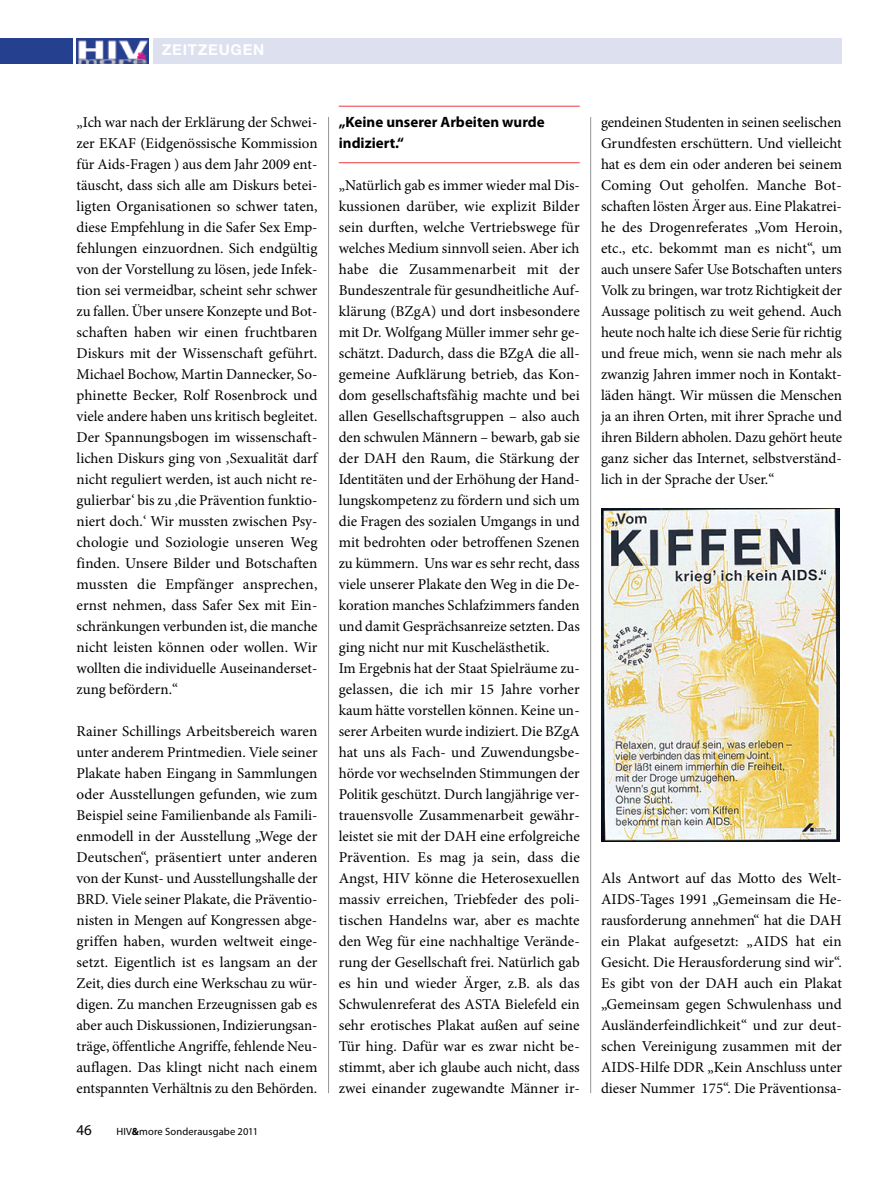
<style>
.page{position:relative;width:893px;height:1191px;background:#fff}
.page>*{position:absolute;margin:0;border:0;box-sizing:border-box;transform-origin:0 0}
.t1{font:15px/21px "Minion Pro";color:#000;text-align:justify}
.t2{font:700 15px/21px "Myriad Pro";color:#000}
.t3{font:700 15px "Helvetica Neue";letter-spacing:.05em;color:#fff}
.t4{font:15px "Myriad Pro";color:#000}
.t5{font:10.5px "Myriad Pro";letter-spacing:.015em;color:#000}
.s1{font-weight:700}
</style>
<div class="page">
<div style="left:153px;top:39px;width:689px;height:25px;background:#dce0ef"></div>
<div style="left:0;top:39px;width:72px;height:25px;background:#25408f"></div>
<img style="left:77px;top:39px;width:72px;height:25px">
<img style="left:601px;top:508px;width:238px;height:333px">
<hr style="left:339px;top:106px;width:241px;height:1px;background:#ef373f">
<hr style="left:339px;top:162px;width:241px;height:1px;background:#ef373f">
<hr style="left:590px;top:117px;width:1px;height:976px;background:#939598">
<hr style="left:328px;top:117px;width:1px;height:976px;background:#939598">
<p class="t3" style="left:162px;top:40px;width:104px">ZEITZEUGEN</p>
<p class="t1" style="left:77px;top:112px;width:243px">„Ich war nach der Erklärung der Schwei&shy;zer EKAF (Eidgenössische Kommission für Aids-Fragen ) aus dem Jahr 2009 ent&shy;täuscht, dass sich alle am Diskurs betei&shy;ligten Organisationen so schwer taten, diese Empfehlung in die Safer Sex Emp&shy;fehlungen einzuordnen. Sich endgültig von der Vorstellung zu lösen, jede Infek&shy;tion sei vermeidbar, scheint sehr schwer zu fallen. Über unsere Konzepte und Bot&shy;schaften haben wir einen fruchtbaren Diskurs mit der Wissenschaft geführt.<br>Michael Bochow, Martin Dannecker, So&shy;phinette Becker, Rolf Rosenbrock und viele andere haben uns kritisch begleitet.<br>Der Spannungsbogen im wissenschaft&shy;lichen Diskurs ging von ‚Sexualität darf nicht reguliert werden, ist auch nicht re&shy;gulierbar‘ bis zu ‚die Prävention funktio&shy;niert doch.‘ Wir mussten zwischen Psy&shy;chologie und Soziologie unseren Weg finden. Unsere Bilder und Botschaften mussten die Empfänger ansprechen, ernst nehmen, dass Safer Sex mit Ein&shy;schränkungen verbunden ist, die manche nicht leisten können oder wollen. Wir wollten die individuelle Auseinanderset&shy;zung befördern.“</p>
<p class="t1" style="left:77px;top:721px;width:243px">Rainer Schillings Arbeitsbereich waren unter anderem Printmedien. Viele seiner Plakate haben Eingang in Sammlungen oder Ausstellungen gefunden, wie zum Beispiel seine Familienbande als Famili&shy;enmodell in der Ausstellung „Wege der Deutschen“, präsentiert unter anderen von der Kunst- und Ausstellungshalle der BRD. Viele seiner Plakate, die Präventio&shy;nisten in Mengen auf Kongressen abge&shy;griffen haben, wurden weltweit einge&shy;setzt. Eigentlich ist es langsam an der Zeit, dies durch eine Werkschau zu wür&shy;digen. Zu manchen Erzeugnissen gab es aber auch Diskussionen, Indizierungsan&shy;träge, öffentliche Angriffe, fehlende Neu&shy;auflagen. Das klingt nicht nach einem entspannten Verhältnis zu den Behörden.</p>
<p class="t4" style="left:77px;top:1121px;width:17px">46</p>
<p class="t5" style="left:116px;top:1125px;width:143px">HIV<span class="s1">&amp;</span>more Sonderausgabe 2011</p>
<p class="t2" style="left:339px;top:111px;width:207px">„Keine unserer Arbeiten wurde indiziert.“</p>
<p class="t1" style="left:339px;top:175px;width:243px;text-align:left">„Natürlich gab es immer wieder mal Dis&shy;kussionen darüber, wie explizit Bilder sein durften, welche Vertriebswege für welches Medium sinnvoll seien. Aber ich habe die Zusammenarbeit mit der Bundeszentrale für gesundheitliche Auf&shy;klärung (BZgA) und dort insbesondere mit Dr. Wolfgang Müller immer sehr ge&shy;schätzt. Dadurch, dass die BZgA die all&shy;gemeine Aufklärung betrieb, das Kon&shy;dom gesellschaftsfähig machte und bei allen Gesellschaftsgruppen – also auch den schwulen Männern – bewarb, gab sie der DAH den Raum, die Stärkung der Identitäten und der Erhöhung der Hand&shy;lungskompetenz zu fördern und sich um die Fragen des sozialen Umgangs in und mit bedrohten oder betroffenen Szenen zu kümmern. Uns war es sehr recht, dass viele unserer Plakate den Weg in die De&shy;koration manches Schlafzimmers fanden und damit Gesprächsanreize setzten. Das ging nicht nur mit Kuschelästhetik.<br>Im Ergebnis hat der Staat Spielräume zu&shy;gelassen, die ich mir 15 Jahre vorher kaum hätte vorstellen können. Keine un&shy;serer Arbeiten wurde indiziert. Die BZgA hat uns als Fach- und Zuwendungsbe&shy;hörde vor wechselnden Stimmungen der Politik geschützt. Durch langjährige ver&shy;trauensvolle Zusammenarbeit gewähr&shy;leistet sie mit der DAH eine erfolgreiche Prävention. Es mag ja sein, dass die Angst, HIV könne die Heterosexuellen massiv erreichen, Triebfeder des poli&shy;tischen Handelns war, aber es machte den Weg für eine nachhaltige Verände&shy;rung der Gesellschaft frei. Natürlich gab es hin und wieder Ärger, z.B. als das Schwulenreferat des ASTA Bielefeld ein sehr erotisches Plakat außen auf seine Tür hing. Dafür war es zwar nicht be&shy;stimmt, aber ich glaube auch nicht, dass zwei einander zugewandte Männer ir-</p>
<p class="t1" style="left:601px;top:112px;width:243px">gendeinen Studenten in seinen seelischen Grundfesten erschüttern. Und vielleicht hat es dem ein oder anderen bei seinem Coming Out geholfen. Manche Bot&shy;schaften lösten Ärger aus. Eine Plakatrei&shy;he des Drogenreferates „Vom Heroin, etc., etc. bekommt man es nicht“, um auch unsere Safer Use Botschaften unters Volk zu bringen, war trotz Richtigkeit der Aussage politisch zu weit gehend. Auch heute noch halte ich diese Serie für richtig und freue mich, wenn sie nach mehr als zwanzig Jahren immer noch in Kontakt&shy;läden hängt. Wir müssen die Menschen ja an ihren Orten, mit ihrer Sprache und ihren Bildern abholen. Dazu gehört heute ganz sicher das Internet, selbstverständ&shy;lich in der Sprache der User.“</p>
<p class="t1" style="left:601px;top:868px;width:243px">Als Antwort auf das Motto des Welt-AIDS-Tages 1991 „Gemeinsam die He&shy;rausforderung annehmen“ hat die DAH ein Plakat aufgesetzt: „AIDS hat ein Gesicht. Die Herausforderung sind wir“.<br>Es gibt von der DAH auch ein Plakat „Gemeinsam gegen Schwulenhass und Ausländerfeindlichkeit“ und zur deut&shy;schen Vereinigung zusammen mit der AIDS-Hilfe DDR „Kein Anschluss unter dieser Nummer 175“. Die Präventionsa-</p>
</div>
